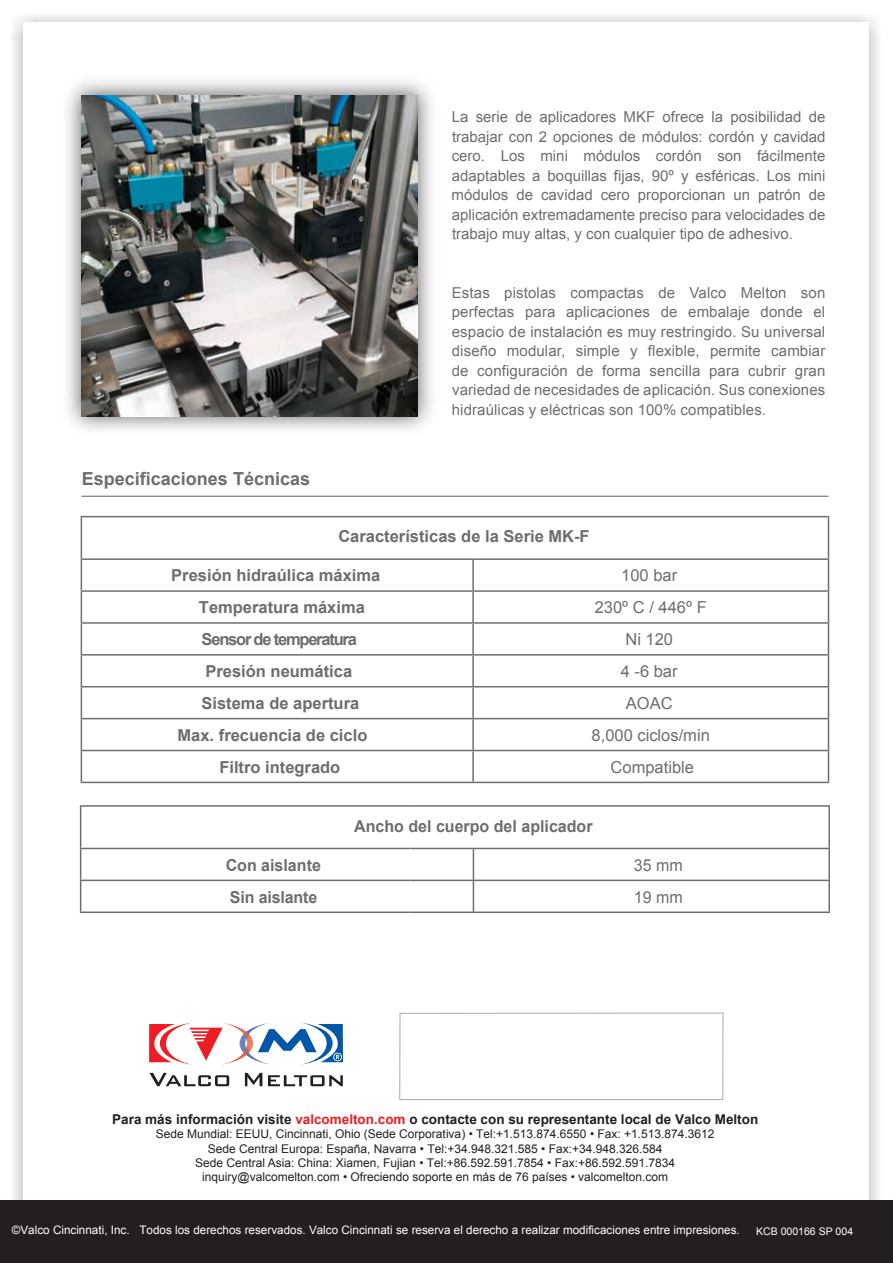
<style>
.page{position:relative;width:893px;height:1263px;background:#fff}
.page>*{position:absolute;margin:0;border:0;box-sizing:border-box;transform-origin:0 0}
.t1{font:700 18px "Arial";color:#6c6d70}
.t2{font:700 16.5px "Arial";color:#6c6d70}
.t3{font:16.5px "Arial";color:#6c6d70}
.t4{font:700 16.5px "Arial";letter-spacing:-.075em;color:#6c6d70}
.t5{font:15px/19.5px "Arial";letter-spacing:.005em;color:#6c6d70;text-align:justify}
.t6{font:700 13.5px "Arial";color:#231f20}
.t7{font:12px/14.4px "Arial";color:#231f20;text-align:center}
.t8{font:11.7px "Arial";color:#fff}
.t9{font:10.5px "Arial";color:#fff}
.s1{color:#ee1d23}
</style>
<div class="page">
<div style="left:0;top:1200px;width:893px;height:63px;background:#231f20"></div>
<img style="left:253px;top:1026px;width:5px;height:36px">
<img style="left:223px;top:1023px;width:30px;height:42px">
<svg style="left:149px;top:1073px;width:194px;height:13px"></svg>
<svg style="left:149px;top:1022px;width:74px;height:43px"></svg>
<svg style="left:258px;top:1022px;width:85px;height:43px"></svg>
<div style="left:400px;top:1013px;width:323px;height:87px;border:1px solid #a8a9ad"></div>
<hr style="left:81px;top:782px;width:392px;height:1px;background:#6c6d70">
<hr style="left:473px;top:782px;width:356px;height:1px;background:#6c6d70">
<hr style="left:473px;top:516px;width:356px;height:1px;background:#6c6d70">
<hr style="left:828px;top:517px;width:1px;height:41px;background:#6c6d70">
<hr style="left:473px;top:558px;width:356px;height:2px;background:#6c6d70">
<hr style="left:828px;top:560px;width:1px;height:30px;background:#6c6d70">
<hr style="left:81px;top:592px;width:1px;height:30px;background:#6c6d70">
<hr style="left:473px;top:590px;width:356px;height:2px;background:#6c6d70">
<hr style="left:472px;top:592px;width:2px;height:30px;background:#6c6d70">
<hr style="left:828px;top:592px;width:1px;height:30px;background:#6c6d70">
<hr style="left:81px;top:622px;width:392px;height:2px;background:#6c6d70">
<hr style="left:81px;top:624px;width:1px;height:30px;background:#6c6d70">
<hr style="left:473px;top:622px;width:356px;height:2px;background:#6c6d70">
<hr style="left:472px;top:624px;width:2px;height:30px;background:#6c6d70">
<hr style="left:828px;top:624px;width:1px;height:30px;background:#6c6d70">
<hr style="left:81px;top:654px;width:392px;height:2px;background:#6c6d70">
<hr style="left:81px;top:656px;width:1px;height:30px;background:#6c6d70">
<hr style="left:473px;top:654px;width:356px;height:2px;background:#6c6d70">
<hr style="left:472px;top:656px;width:2px;height:30px;background:#6c6d70">
<hr style="left:828px;top:656px;width:1px;height:30px;background:#6c6d70">
<hr style="left:81px;top:686px;width:392px;height:1px;background:#6c6d70">
<hr style="left:81px;top:687px;width:1px;height:31px;background:#6c6d70">
<hr style="left:473px;top:686px;width:356px;height:1px;background:#6c6d70">
<hr style="left:472px;top:687px;width:2px;height:31px;background:#6c6d70">
<hr style="left:828px;top:687px;width:1px;height:31px;background:#6c6d70">
<hr style="left:81px;top:718px;width:392px;height:1px;background:#6c6d70">
<hr style="left:81px;top:719px;width:1px;height:31px;background:#6c6d70">
<hr style="left:473px;top:718px;width:356px;height:1px;background:#6c6d70">
<hr style="left:472px;top:719px;width:2px;height:31px;background:#6c6d70">
<hr style="left:828px;top:719px;width:1px;height:31px;background:#6c6d70">
<hr style="left:81px;top:750px;width:392px;height:1px;background:#6c6d70">
<hr style="left:81px;top:751px;width:1px;height:31px;background:#6c6d70">
<hr style="left:473px;top:750px;width:356px;height:1px;background:#6c6d70">
<hr style="left:472px;top:751px;width:2px;height:31px;background:#6c6d70">
<hr style="left:828px;top:751px;width:1px;height:31px;background:#6c6d70">
<hr style="left:80px;top:805px;width:330px;height:2px;background:#6c6d70">
<hr style="left:80px;top:807px;width:1px;height:41px;background:#6c6d70">
<hr style="left:410px;top:805px;width:420px;height:2px;background:#6c6d70">
<hr style="left:80px;top:848px;width:330px;height:1px;background:#6c6d70">
<hr style="left:80px;top:849px;width:1px;height:31px;background:#6c6d70">
<hr style="left:410px;top:848px;width:420px;height:1px;background:#6c6d70">
<hr style="left:473px;top:849px;width:1px;height:31px;background:#6c6d70">
<hr style="left:80px;top:880px;width:330px;height:1px;background:#6c6d70">
<hr style="left:80px;top:881px;width:1px;height:30px;background:#6c6d70">
<hr style="left:410px;top:880px;width:420px;height:1px;background:#6c6d70">
<hr style="left:473px;top:881px;width:1px;height:30px;background:#6c6d70">
<hr style="left:80px;top:911px;width:330px;height:2px;background:#6c6d70">
<hr style="left:410px;top:911px;width:420px;height:2px;background:#6c6d70">
<hr style="left:828px;top:807px;width:2px;height:41px;background:#6c6d70">
<hr style="left:828px;top:849px;width:2px;height:31px;background:#6c6d70">
<hr style="left:828px;top:881px;width:2px;height:30px;background:#6c6d70">
<hr style="left:82px;top:496px;width:746px;height:1px;background:#6c6d70">
<img style="left:16px;top:13px;width:500px;height:597px">
<img style="left:81px;top:95px;width:336px;height:322px">
<p class="t5" style="left:452px;top:108px;width:375px">La serie de aplicadores MKF ofrece la posibilidad de trabajar con 2 opciones de módulos: cordón y cavidad cero. Los mini módulos cordón son fácilmente adaptables a boquillas fijas, 90º y esféricas. Los mini módulos de cavidad cero proporcionan un patrón de aplicación extremadamente preciso para velocidades de trabajo muy altas, y con cualquier tipo de adhesivo.</p>
<p class="t1" style="left:82px;top:466px;width:230px">Especificaciones Técnicas</p>
<p class="t5" style="left:452px;top:283px;width:375px">Estas pistolas compactas de Valco Melton son perfectas para aplicaciones de embalaje donde el espacio de instalación es muy restringido. Su universal diseño modular, simple y flexible, permite cambiar de configuración de forma sencilla para cubrir gran variedad de necesidades de aplicación. Sus conexiones hidraúlicas y eléctricas son 100% compatibles.</p>
<p class="t2" style="left:338px;top:525px;width:253px">Características de la Serie MK-F</p>
<p class="t2" style="left:171px;top:565px;width:211px">Presión hidraúlica máxima</p>
<p class="t3" style="left:621px;top:565px;width:57px">100 bar</p>
<p class="t2" style="left:199px;top:596px;width:167px">Temperatura máxima</p>
<p class="t3" style="left:595px;top:596px;width:114px">230º C / 446º F</p>
<p class="t4" style="left:202px;top:628px;width:157px">Sensor de temperatura</p>
<p class="t3" style="left:625px;top:628px;width:49px">Ni 120</p>
<p class="t2" style="left:206px;top:660px;width:148px">Presión neumática</p>
<p class="t3" style="left:621px;top:660px;width:58px">4 -6 bar</p>
<p class="t2" style="left:202px;top:692px;width:159px">Sistema de apertura</p>
<p class="t3" style="left:626px;top:692px;width:48px">AOAC</p>
<p class="t2" style="left:178px;top:724px;width:191px">Max. frecuencia de ciclo</p>
<p class="t3" style="left:592px;top:724px;width:120px">8,000 ciclos/min</p>
<p class="t2" style="left:219px;top:756px;width:123px">Filtro integrado</p>
<p class="t3" style="left:611px;top:756px;width:85px">Compatible</p>
<p class="t2" style="left:354px;top:815px;width:240px">Ancho del cuerpo del aplicador</p>
<p class="t2" style="left:226px;top:854px;width:97px">Con aislante</p>
<p class="t3" style="left:634px;top:854px;width:50px">35 mm</p>
<p class="t2" style="left:230px;top:886px;width:89px">Sin aislante</p>
<p class="t3" style="left:634px;top:886px;width:50px">19 mm</p>
<p class="t6" style="left:112px;top:1110px;width:647px">Para más información visite <span class="s1">valcomelton.com</span> o contacte con su representante local de Valco Melton</p>
<p class="t7" style="left:156px;top:1127px;width:560px">Sede Mundial: EEUU, Cincinnati, Ohio (Sede Corporativa) • Tel:+1.513.874.6550 • Fax: +1.513.874.3612<br>Sede Central Europa: España, Navarra • Tel:+34.948.321.585 • Fax:+34.948.326.584<br>Sede Central Asia: China: Xiamen, Fujian • Tel:+86.592.591.7854 • Fax:+86.592.591.7834 inquiry@valcomelton.com • Ofreciendo soporte en más de 76 países • valcomelton.com</p>
<p class="t8" style="left:12px;top:1222px;width:729px">©Valco Cincinnati, Inc. Todos los derechos reservados. Valco Cincinnati se reserva el derecho a realizar modificaciones entre impresiones.</p>
<p class="t9" style="left:756px;top:1224px;width:98px">KCB 000166 SP 004</p>
</div>
